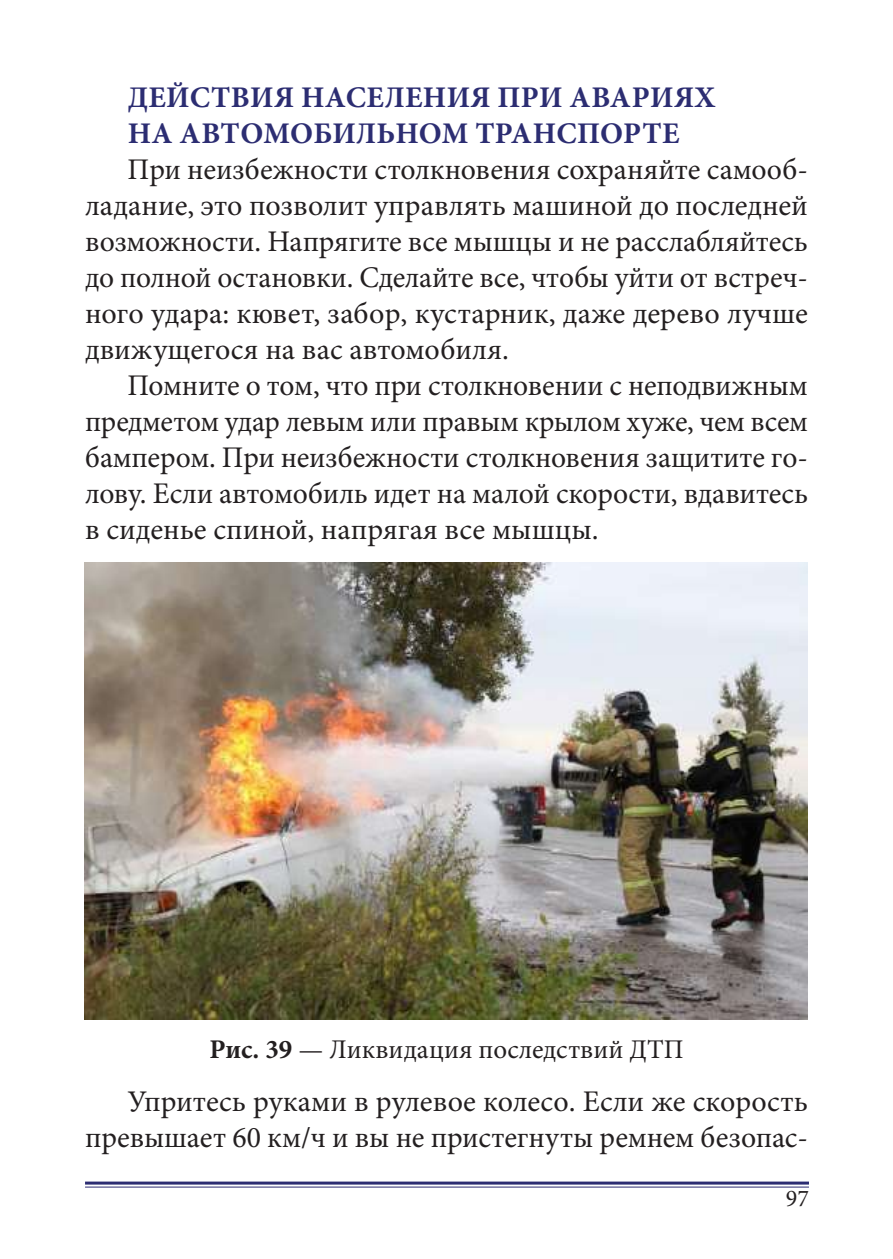
<style>
.page{position:relative;width:893px;height:1259px;background:#fff}
.page>*{position:absolute;margin:0;border:0;box-sizing:border-box;transform-origin:0 0}
.t1{font:30px/36px "Minion Pro";color:#231f20;text-align:justify}
.t2{font:700 30px/36px "Minion Pro";letter-spacing:.01em;color:#2c2d72}
.t3{font:27px "Minion Pro";color:#231f20}
.t4{font:24px "Minion Pro";color:#231f20}
.s1{font-weight:700}
</style>
<div class="page">
<hr style="left:85px;top:1181px;width:724px;height:3px;background:#2c2d72">
<hr style="left:85px;top:1186px;width:724px;height:1px;background:#2c2d72">
<img style="left:85px;top:562px;width:723px;height:457px">
<p class="t2" style="left:128px;top:79px;width:589px">ДЕЙСТВИЯ НАСЕЛЕНИЯ ПРИ АВАРИЯХ<br>НА АВТОМОБИЛЬНОМ ТРАНСПОРТЕ</p>
<p class="t1" style="left:85px;top:151px;width:724px;text-indent:43px">При неизбежности столкновения сохраняйте самооб&shy;ладание, это позволит управлять машиной до последней возможности. Напрягите все мышцы и не расслабляйтесь до полной остановки. Сделайте все, чтобы уйти от встреч&shy;ного удара: кювет, забор, кустарник, даже дерево лучше движущегося на вас автомобиля.</p>
<p class="t1" style="left:85px;top:367px;width:724px;text-indent:43px">Помните о том, что при столкновении с неподвижным предметом удар левым или правым крылом хуже, чем всем бампером. При неизбежности столкновения защитите го&shy;лову. Если автомобиль идет на малой скорости, вдавитесь в сиденье спиной, напрягая все мышцы.</p>
<p class="t3" style="left:209px;top:1031px;width:476px"><span class="s1">Рис. 39</span> — Ликвидация последствий ДТП</p>
<p class="t1" style="left:85px;top:1083px;width:724px;text-align:right">Упритесь руками в рулевое колесо. Если же скорость превышает 60 км/ч и вы не пристегнуты ремнем безопас-</p>
<p class="t4" style="left:786px;top:1182px;width:25px">97</p>
</div>
